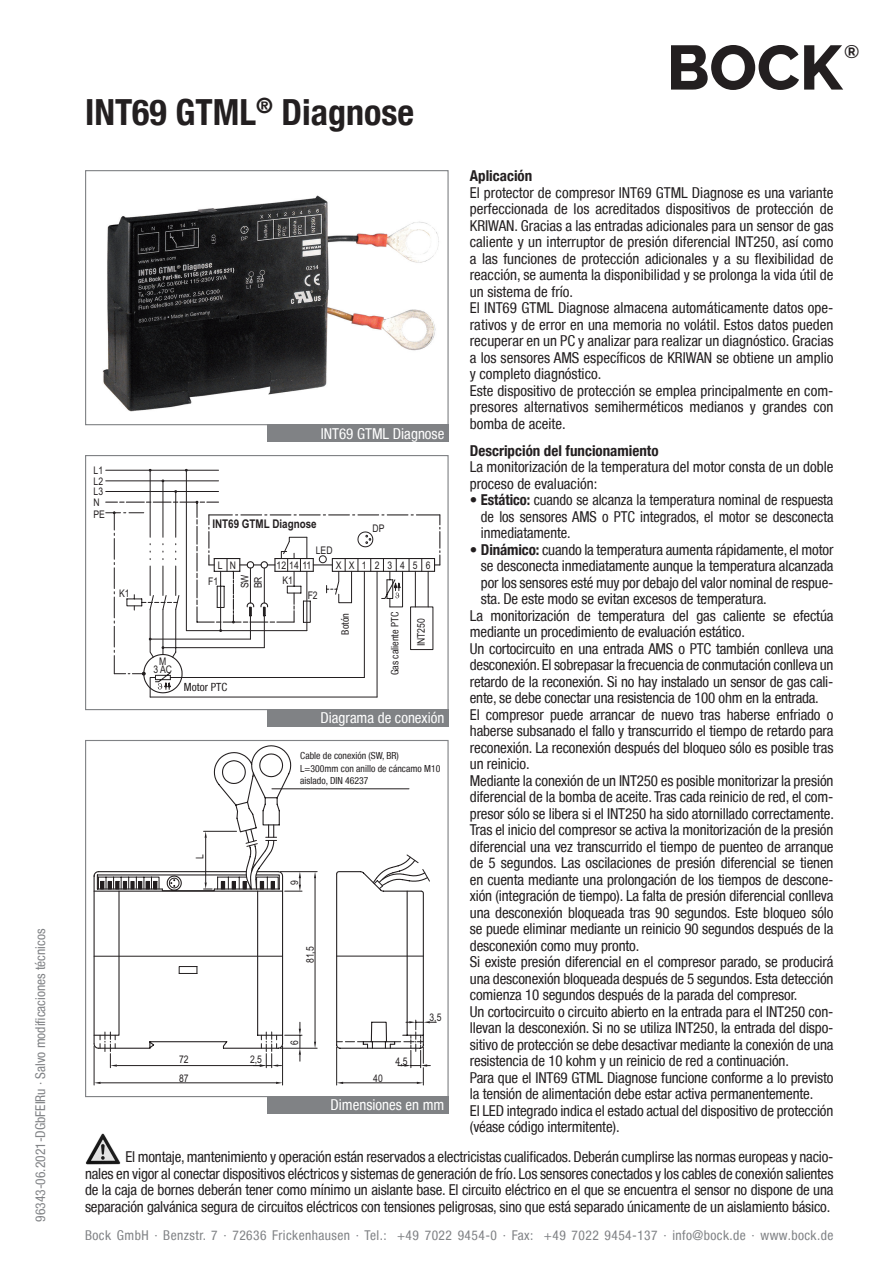
<style>
.page{position:relative;width:893px;height:1263px;background:#fff}
.page>*{position:absolute;margin:0;border:0;box-sizing:border-box;transform-origin:0 0}
.t1{font:800 62.4px "Raleway";color:#231f20}
.t2{font:700 condensed 36px "Helvetica Neue LT";color:#231f20}
.t3{font:700 18.15px "Raleway";color:#231f20}
.t4{font:condensed 15px/16.5px "Helvetica Neue LT";letter-spacing:-.01em;color:#231f20;text-align:justify}
.t5{font:condensed 15px "Helvetica Neue LT";color:#fff}
.t6{font:700 condensed 15px "Helvetica Neue LT";color:#231f20}
.t7{font:condensed 13.5px "Helvetica Neue LT";letter-spacing:.03em;color:#808285}
.t8{font:condensed 13.5px "Helvetica Neue LT";color:#808285}
.t9{font:700 12px "Arial Narrow";color:#231f20}
.t10{font:condensed 11.25px "Helvetica Neue LT";color:#231f20}
.t11{font:10.5px/12.6px "Arial Narrow";color:#231f20}
.t12{font:10.5px "Arial Narrow";letter-spacing:.755em;color:#231f20}
.t13{font:condensed 10.2px "Helvetica Neue LT";color:#231f20}
.t14{font:condensed 9.75px "Helvetica Neue LT";color:#231f20}
.s1{font-weight:700}
</style>
<div class="page">
<div style="left:85px;top:170px;width:364px;height:255px;border:1px solid #808285"></div>
<div style="left:85px;top:455px;width:364px;height:255px;border:1px solid #808285"></div>
<div style="left:85px;top:740px;width:364px;height:357px;border:1px solid #808285"></div>
<div style="left:267px;top:425px;width:182px;height:17px;background:#808285"></div>
<div style="left:267px;top:709px;width:182px;height:17px;background:#808285"></div>
<div style="left:267px;top:1096px;width:182px;height:17px;background:#808285"></div>
<img style="left:85px;top:1134px;width:35px;height:31px">
<svg style="left:94px;top:745px;width:342px;height:340px"></svg>
<hr style="left:272px;top:788px;width:137px;height:1px;background:#231f20">
<hr style="left:150px;top:697px;width:227px;height:1px;background:#231f20">
<svg style="left:106px;top:468px;width:334px;height:229px"></svg>
<img style="left:102px;top:195px;width:337px;height:217px">
<div style="left:298px;top:747px;width:123px;height:40px;background:#fff"></div>
<div style="left:339px;top:607px;width:13px;height:34px;background:#fff"></div>
<div style="left:389px;top:609px;width:12px;height:69px;background:#fff"></div>
<div style="left:184px;top:680px;width:57px;height:14px;background:#fff"></div>
<p class="t8" style="left:33px;top:1222px;width:294px;rotate:-90deg">96343-06.2021-DGbFEIRu · Salvo modificaciones técnicos</p>
<p class="t2" style="left:85px;top:90px;width:331px">INT69 GTML<sup>®</sup> Diagnose</p>
<p class="t11" style="left:94px;top:464px;width:11px;line-height:11.4px">L1<br>L2</p>
<p class="t11" style="left:94px;top:485px;width:11px;line-height:10.9px">L3<br>N</p>
<p class="t11" style="left:94px;top:507px;width:13px">PE</p>
<p class="t11" style="left:119px;top:587px;width:12px">K1</p>
<p class="t5" style="left:321px;top:425px;width:125px">INT69 GTML Diagnose</p>
<p class="t11" style="left:153px;top:657px;width:20px;line-height:8.1px;text-align:center">M<br>3 AC</p>
<p class="t9" style="left:212px;top:515px;width:106px">INT69 GTML Diagnose</p>
<p class="t11" style="left:316px;top:544px;width:18px">LED</p>
<p class="t11" style="left:372px;top:522px;width:13px">DP</p>
<p class="t11" style="left:218px;top:559px;width:6px">L</p>
<p class="t11" style="left:208px;top:574px;width:12px">F1</p>
<p class="t11" style="left:230px;top:559px;width:8px">N</p>
<p class="t11" style="left:277px;top:559px;width:36px">12 14 11</p>
<p class="t12" style="left:336px;top:558px;width:96px">XX123456</p>
<p class="t11" style="left:238px;top:588px;width:15px;line-height:13.2px;rotate:-90deg">SW<br>BR</p>
<p class="t11" style="left:282px;top:574px;width:12px">K1</p>
<p class="t11" style="left:308px;top:589px;width:12px">F2</p>
<p class="t11" style="left:339px;top:636px;width:25px;rotate:-90deg">Taster</p>
<p class="t11" style="left:388px;top:662px;width:53px;rotate:-90deg">Heißgas PTC</p>
<p class="t11" style="left:414px;top:646px;width:30px;rotate:-90deg">INT250</p>
<p class="t13" style="left:339px;top:634px;width:23px;rotate:-90deg">Botón</p>
<p class="t13" style="left:389px;top:675px;width:65px;rotate:-90deg">Gas caliente PTC</p>
<p class="t11" style="left:185px;top:680px;width:43px">Motor PTC</p>
<p class="t10" style="left:184px;top:680px;width:45px">Motor PTC</p>
<p class="t5" style="left:320px;top:709px;width:125px">Diagrama de conexión</p>
<p class="t11" style="left:302px;top:749px;width:112px">Anschlusskabel (SW, BR),<br>L=300mm, mit Ringöse M10, isoliert, DIN 46237</p>
<p class="t14" style="left:300px;top:750px;width:100px">Cable de conexión (SW, BR)</p>
<p class="t14" style="left:300px;top:763px;width:142px">L=300mm con anillo de cáncamo M10</p>
<p class="t14" style="left:300px;top:775px;width:70px">aislado, DIN 46237</p>
<p class="t11" style="left:193px;top:859px;width:6px;rotate:-90deg">L</p>
<p class="t11" style="left:288px;top:885px;width:6px;rotate:-90deg">9</p>
<p class="t11" style="left:304px;top:963px;width:18px;rotate:-90deg">81,5</p>
<p class="t11" style="left:179px;top:1052px;width:11px">72</p>
<p class="t11" style="left:250px;top:1052px;width:13px">2,5</p>
<p class="t11" style="left:288px;top:1045px;width:6px;rotate:-90deg">6</p>
<p class="t11" style="left:179px;top:1071px;width:11px">87</p>
<p class="t11" style="left:373px;top:1071px;width:11px">40</p>
<p class="t11" style="left:396px;top:1054px;width:13px">4,5</p>
<p class="t11" style="left:429px;top:1011px;width:13px">3,5</p>
<p class="t5" style="left:330px;top:1096px;width:115px">Dimensiones en mm</p>
<h1 class="t1" style="left:667px;top:32px;width:177px">BOCK</h1>
<p class="t3" style="left:844px;top:41px;width:17px">®</p>
<p class="t6" style="left:470px;top:167px;width:64px">Aplicación</p>
<p class="t4" style="left:470px;top:184px;width:365px">El protector de compresor INT69 GTML Diagnose es una variante perfeccionada de los acreditados dispositivos de protección de KRIWAN. Gracias a las entradas adicionales para un sensor de gas caliente y un interruptor de presión diferencial INT250, así como a las funciones de protección adicionales y a su flexibilidad de reacción, se aumenta la disponibilidad y se prolonga la vida útil de un sistema de frío.</p>
<p class="t4" style="left:470px;top:300px;width:365px">El INT69 GTML Diagnose almacena automáticamente datos ope&shy;rativos y de error en una memoria no volátil. Estos datos pueden recuperar en un PC y analizar para realizar un diagnóstico. Gracias a los sensores AMS específicos de KRIWAN se obtiene un amplio y completo diagnóstico.</p>
<p class="t4" style="left:470px;top:382px;width:365px">Este dispositivo de protección se emplea principalmente en com&shy;presores alternativos semiherméticos medianos y grandes con bomba de aceite.</p>
<p class="t6" style="left:470px;top:441px;width:190px">Descripción del funcionamiento</p>
<p class="t4" style="left:470px;top:459px;width:365px">La monitorización de la temperatura del motor consta de un doble proceso de evaluación:</p>
<p class="t4" style="left:481px;top:492px;width:354px;text-indent:-11px">• <span class="s1">Estático:</span> cuando se alcanza la temperatura nominal de respuesta de los sensores AMS o PTC integrados, el motor se desconecta inmediatamente.</p>
<p class="t4" style="left:481px;top:541px;width:354px;text-indent:-11px">• <span class="s1">Dinámico:</span> cuando la temperatura aumenta rápidamente, el motor se desconecta inmediatamente aunque la temperatura alcanzada por los sensores esté muy por debajo del valor nominal de respue&shy;sta. De este modo se evitan excesos de temperatura.</p>
<p class="t4" style="left:470px;top:607px;width:365px">La monitorización de temperatura del gas caliente se efectúa mediante un procedimiento de evaluación estático.</p>
<p class="t4" style="left:470px;top:640px;width:365px">Un cortocircuito en una entrada AMS o PTC también conlleva una desconexión. El sobrepasar la frecuencia de conmutación conlleva un retardo de la reconexión. Si no hay instalado un sensor de gas cali&shy;ente, se debe conectar una resistencia de 100 ohm en la entrada.</p>
<p class="t4" style="left:470px;top:706px;width:365px">El compresor puede arrancar de nuevo tras haberse enfriado o haberse subsanado el fallo y transcurrido el tiempo de retardo para reconexión. La reconexión después del bloqueo sólo es posible tras un reinicio.</p>
<p class="t4" style="left:470px;top:772px;width:366px">Mediante la conexión de un INT250 es posible monitorizar la presión diferencial de la bomba de aceite. Tras cada reinicio de red, el com&shy;presor sólo se libera si el INT250 ha sido atornillado correctamente.<br>Tras el inicio del compresor se activa la monitorización de la presión diferencial una vez transcurrido el tiempo de puenteo de arranque de 5 segundos. Las oscilaciones de presión diferencial se tienen en cuenta mediante una prolongación de los tiempos de descone&shy;xión (integración de tiempo). La falta de presión diferencial conlleva una desconexión bloqueada tras 90 segundos. Este bloqueo sólo se puede eliminar mediante un reinicio 90 segundos después de la desconexión como muy pronto.</p>
<p class="t4" style="left:470px;top:954px;width:365px">Si existe presión diferencial en el compresor parado, se producirá una desconexión bloqueada después de 5 segundos. Esta detección comienza 10 segundos después de la parada del compresor.</p>
<p class="t4" style="left:470px;top:1003px;width:365px">Un cortocircuito o circuito abierto en la entrada para el INT250 con&shy;llevan la desconexión. Si no se utiliza INT250, la entrada del dispo&shy;sitivo de protección se debe desactivar mediante la conexión de una resistencia de 10 kohm y un reinicio de red a continuación.</p>
<p class="t4" style="left:470px;top:1069px;width:365px">Para que el INT69 GTML Diagnose funcione conforme a lo previsto la tensión de alimentación debe estar activa permanentemente.</p>
<p class="t4" style="left:470px;top:1102px;width:365px">El LED integrado indica el estado actual del dispositivo de protección (véase código intermitente).</p>
<p class="t4" style="left:85px;top:1148px;width:750px;text-indent:40px">El montaje, mantenimiento y operación están reservados a electricistas cualificados. Deberán cumplirse las normas europeas y nacio&shy;nales en vigor al conectar dispositivos eléctricos y sistemas de generación de frío. Los sensores conectados y los cables de conexión salientes de la caja de bornes deberán tener como mínimo un aislante base. El circuito eléctrico en el que se encuentra el sensor no dispone de una separación galvánica segura de circuitos eléctricos con tensiones peligrosas, sino que está separado únicamente de un aislamiento básico.</p>
<p class="t7" style="left:85px;top:1227px;width:750px">Bock GmbH · Benzstr. 7 · 72636 Frickenhausen · Tel.: +49 7022 9454-0 · Fax: +49 7022 9454-137 · info@bock.de · www.bock.de</p>
</div>
